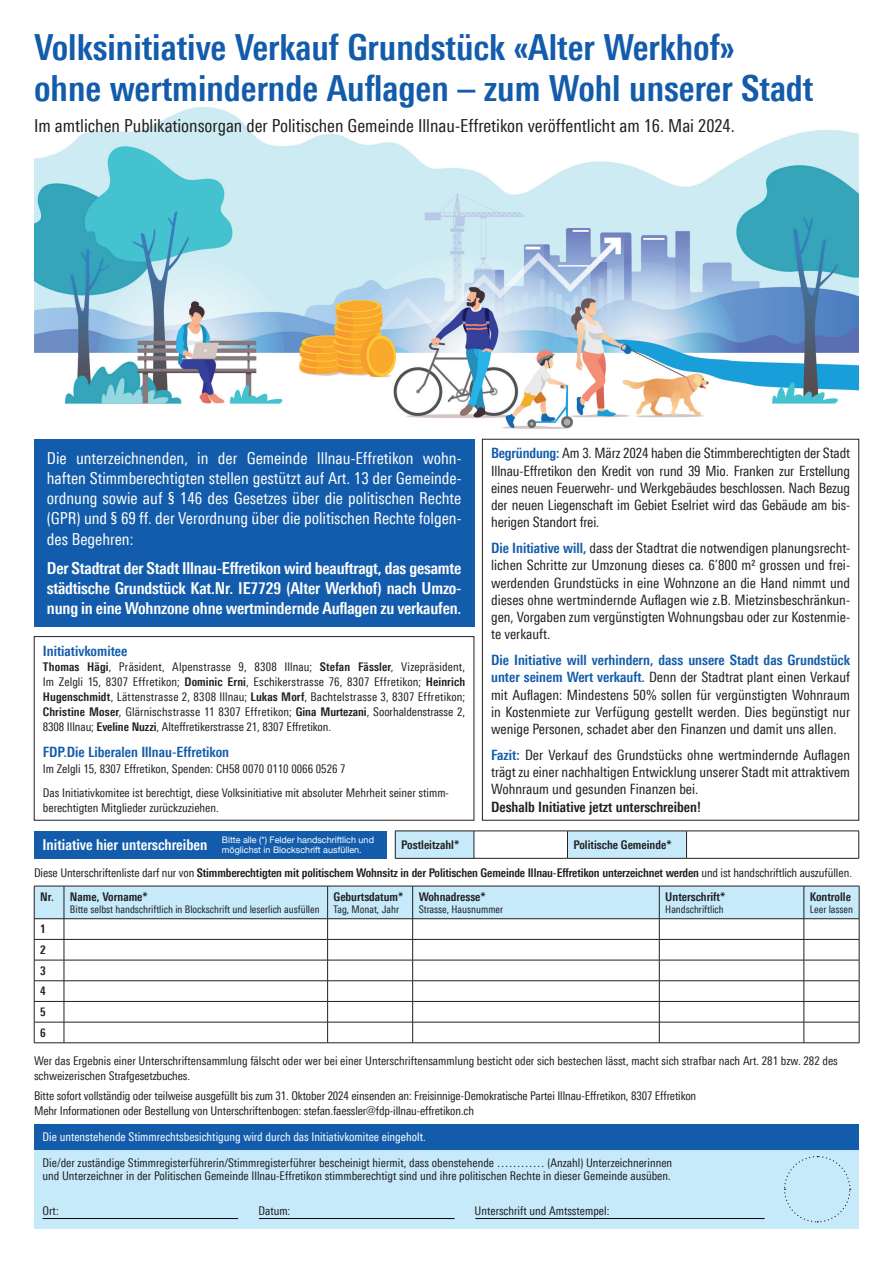
<style>
.page{position:relative;width:893px;height:1263px;background:#fff}
.page>*{position:absolute;margin:0;border:0;box-sizing:border-box;transform-origin:0 0}
.t1{font:700 36px/40.5px "Linotype Univers 620 Cn";color:#135cab}
.t2{font:18px "Linotype Univers 420 Cn";color:#231f20}
.t3{font:16.5px/20.2px "Linotype Univers 420 Cn";color:#fff;text-align:justify}
.t4{font:700 16.5px/20.2px "Linotype Univers 620 Cn";letter-spacing:-.01em;color:#fff;text-align:justify}
.t5{font:700 15px "Linotype Univers 620 Cn";color:#fff}
.t6{font:14.25px/17.2px "Linotype Univers 420 Cn";color:#231f20;text-align:justify}
.t7{font:700 14.25px "Linotype Univers 620 Cn";color:#135cab}
.t8{font:700 14.25px "Linotype Univers 620 Cn";color:#231f20}
.t9{font:12px/15px "Linotype Univers 420 Cn";color:#231f20}
.t10{font:700 12px/20.7px "Linotype Univers 620 Cn";letter-spacing:-.01em;color:#231f20;text-align:justify}
.t11{font:12px "Linotype Univers 420 Cn";color:#fff}
.t12{font:10.5px "Linotype Univers 420 Cn";color:#231f20}
.t13{font:9px/10.5px "Helvetica Neue";color:#fff}
.s1{font-family:"Linotype Univers 620 Cn";font-weight:700}
.s2{font-family:"Linotype Univers 620 Cn";font-weight:700;color:#135cab}
.s3{font-family:"Linotype Univers 420 Cn";font-weight:400}
</style>
<div class="page">
<img style="left:34px;top:107px;width:825px;height:322px">
<div style="left:34px;top:439px;width:440px;height:188px;background:#135cab"></div>
<div style="left:34px;top:1149px;width:825px;height:80px;background:#c6eafa"></div>
<svg style="left:784px;top:1156px;width:67px;height:67px"></svg>
<hr style="left:43px;top:1218px;width:195px;height:1px;background:#01060e">
<hr style="left:259px;top:1218px;width:196px;height:1px;background:#01060e">
<hr style="left:475px;top:1218px;width:290px;height:1px;background:#01060e">
<div style="left:34px;top:1124px;width:825px;height:25px;background:#135cab"></div>
<div style="left:34px;top:831px;width:353px;height:27px;background:#135cab"></div>
<hr style="left:687px;top:831px;width:172px;height:1px;background:#231f20">
<svg style="left:395px;top:831px;width:292px;height:27px"></svg>
<svg style="left:858px;top:831px;width:1px;height:27px"></svg>
<hr style="left:395px;top:858px;width:79px;height:1px;background:#231f20">
<hr style="left:474px;top:858px;width:93px;height:1px;background:#231f20">
<hr style="left:567px;top:858px;width:120px;height:1px;background:#231f20">
<hr style="left:687px;top:858px;width:172px;height:1px;background:#231f20">
<svg style="left:34px;top:886px;width:826px;height:156px"></svg>
<hr style="left:34px;top:1042px;width:30px;height:1px;background:#231f20">
<hr style="left:64px;top:1042px;width:264px;height:1px;background:#231f20">
<hr style="left:328px;top:1042px;width:85px;height:1px;background:#231f20">
<hr style="left:413px;top:1042px;width:246px;height:1px;background:#231f20">
<hr style="left:659px;top:1042px;width:145px;height:1px;background:#231f20">
<hr style="left:804px;top:1042px;width:55px;height:1px;background:#231f20">
<div style="left:482px;top:439px;width:377px;height:381px;border:1px solid #231f20"></div>
<div style="left:34px;top:636px;width:440px;height:184px;border:1px solid #231f20"></div>
<h1 class="t1" style="left:34px;top:27px;width:781px">Volksinitiative Verkauf Grundstück «Alter Werkhof»<br>ohne wertmindernde Auflagen – zum Wohl unserer Stadt</h1>
<h2 class="t2" style="left:34px;top:115px;width:702px">Im amtlichen Publikationsorgan der Politischen Gemeinde Illnau-Effretikon veröffentlicht am 16. Mai 2024.</h2>
<p class="t3" style="left:47px;top:448px;width:416px">Die unterzeichnenden, in der Gemeinde Illnau-Effretikon wohn&shy;haften Stimmberechtigten stellen gestützt auf Art. 13 der Gemeinde&shy;ordnung sowie auf § 146 des Gesetzes über die politischen Rechte (GPR) und § 69 ff. der Verordnung über die politischen Rechte folgen&shy;des Begehren:</p>
<h3 class="t4" style="left:47px;top:557px;width:416px">Der Stadtrat der Stadt Illnau-Effretikon wird beauftragt, das gesamte städtische Grundstück Kat.Nr. IE7729 (Alter Werkhof) nach Umzo&shy;nung in eine Wohnzone ohne wertmindernde Auflagen zu verkaufen.</h3>
<p class="t7" style="left:43px;top:642px;width:86px">Initiativkomitee</p>
<p class="t9" style="left:43px;top:660px;width:424px;text-align:justify"><span class="s1">Thomas Hägi</span>, Präsident, Alpenstrasse 9, 8308 Illnau; <span class="s1">Stefan Fässler</span>, Vizepräsident, Im Zelgli 15, 8307 Effretikon; <span class="s1">Dominic Erni</span>, Eschikerstrasse 76, 8307 Effretikon; <span class="s1">Heinrich Hugenschmidt</span>, Lättenstrasse 2, 8308 Illnau; <span class="s1">Lukas Morf</span>, Bachtelstrasse 3, 8307 Effretikon; <span class="s1">Christine Moser</span>, Glärnischstrasse 11 8307 Effretikon; <span class="s1">Gina Murtezani</span>, Soorhaldenstrasse 2, 8308 Illnau; <span class="s1">Eveline Nuzzi</span>, Alteffretikerstrasse 21, 8307 Effretikon.</p>
<p class="t7" style="left:43px;top:744px;width:188px">FDP.Die Liberalen Illnau-Effretikon</p>
<p class="t9" style="left:43px;top:757px;width:408px;line-height:23.5px">Im Zelgli 15, 8307 Effretikon, Spenden: CH58 0070 0110 0066 0526 7<br>Das Initiativkomitee ist berechtigt, diese Volksinitiative mit absoluter Mehrheit seiner stimm-</p>
<p class="t9" style="left:43px;top:800px;width:177px">berechtigten Mitglieder zurückzuziehen.</p>
<p class="t6" style="left:491px;top:444px;width:361px"><span class="s2">Begründung:</span> Am 3. März 2024 haben die Stimmberechtigten der Stadt Illnau-Effretikon den Kredit von rund 39 Mio. Franken zur Erstellung eines neuen Feuerwehr- und Werkgebäudes beschlossen. Nach Bezug der neuen Liegenschaft im Gebiet Eselriet wird das Gebäude am bis&shy;herigen Standort frei.</p>
<p class="t6" style="left:491px;top:539px;width:361px"><span class="s2">Die Initiative will,</span> dass der Stadtrat die notwendigen planungsrecht&shy;lichen Schritte zur Umzonung dieses ca. 6’800 m² grossen und frei&shy;werdenden Grundstücks in eine Wohnzone an die Hand nimmt und dieses ohne wertmindernde Auflagen wie z.B. Mietzinsbeschränkun&shy;gen, Vorgaben zum vergünstigten Wohnungsbau oder zur Kostenmie&shy;te verkauft.</p>
<p class="t7" style="left:491px;top:651px;width:360px">Die Initiative will verhindern, dass unsere Stadt das Grundstück</p>
<p class="t6" style="left:491px;top:668px;width:361px"><span class="s2">unter seinem Wert verkauft.</span> Denn der Stadtrat plant einen Verkauf mit Auflagen: Mindestens 50% sollen für vergünstigten Wohnraum in Kostenmiete zur Verfügung gestellt werden. Dies begünstigt nur wenige Personen, schadet aber den Finanzen und damit uns allen.</p>
<p class="t6" style="left:491px;top:746px;width:360px"><span class="s2">Fazit:</span> Der Verkauf des Grundstücks ohne wertmindernde Auflagen trägt zu einer nachhaltigen Entwicklung unserer Stadt mit attraktivem Wohnraum und gesunden Finanzen bei.</p>
<p class="t8" style="left:491px;top:798px;width:211px">Deshalb Initiative jetzt unterschreiben!</p>
<p class="t5" style="left:43px;top:836px;width:166px">Initiative hier unterschreiben</p>
<p class="t13" style="left:222px;top:835px;width:154px">Bitte alle (*) Felder handschriftlich und möglichst in Blockschrift ausfüllen.</p>
<p class="t10" style="left:401px;top:834px;width:59px">Postleitzahl*</p>
<p class="t10" style="left:573px;top:834px;width:100px">Politische Gemeinde*</p>
<p class="t10" style="left:40px;top:886px;width:109px">Nr. Name, Vorname*</p>
<p class="t12" style="left:70px;top:903px;width:251px">Bitte selbst handschriftlich in Blockschrift und leserlich ausfüllen</p>
<p class="t10" style="left:34px;top:862px;width:820px"><span class="s3">Diese Unterschriftenliste darf nur von</span> Stimmberechtigten mit politischem Wohnsitz in der Politischen Gemeinde Illnau-Effretikon unterzeichnet werden <span class="s3">und ist handschriftlich auszufüllen.</span></p>
<p class="t10" style="left:334px;top:886px;width:71px">Geburtsdatum*</p>
<p class="t12" style="left:334px;top:903px;width:67px">Tag, Monat, Jahr</p>
<p class="t10" style="left:419px;top:886px;width:69px">Wohnadresse*</p>
<p class="t12" style="left:419px;top:903px;width:86px">Strasse, Hausnummer</p>
<p class="t10" style="left:665px;top:886px;width:62px">Unterschrift*</p>
<p class="t12" style="left:665px;top:903px;width:60px">Handschriftlich</p>
<p class="t10" style="left:810px;top:886px;width:43px">Kontrolle</p>
<p class="t12" style="left:810px;top:903px;width:45px">Leer lassen</p>
<p class="t10" style="left:40px;top:919px;width:7px">1<br>2<br>3<br>4<br>5<br>6</p>
<p class="t9" style="left:34px;top:1053px;width:805px">Wer das Ergebnis einer Unterschriftensammlung fälscht oder wer bei einer Unterschriftensammlung besticht oder sich bestechen lässt, macht sich strafbar nach Art. 281 bzw. 282 des schweizerischen Strafgesetzbuches.</p>
<p class="t9" style="left:34px;top:1088px;width:664px">Bitte sofort vollständig oder teilweise ausgefüllt bis zum 31. Oktober 2024 einsenden an: Freisinnige-Demokratische Partei Illnau-Effretikon, 8307 Effretikon<br>Mehr Informationen oder Bestellung von Unterschriftenbogen: stefan.faessler@fdp-illnau-effretikon.ch</p>
<p class="t11" style="left:43px;top:1130px;width:385px">Die untenstehende Stimmrechtsbesichtigung wird durch das Initiativkomitee eingeholt.</p>
<p class="t9" style="left:43px;top:1155px;width:631px;line-height:13.5px">Die/der zuständige Stimmregisterführerin/Stimmregisterführer bescheinigt hiermit, dass obenstehende ………… (Anzahl) Unterzeichnerinnen und Unterzeichner in der Politischen Gemeinde Illnau-Effretikon stimmberechtigt sind und ihre politischen Rechte in dieser Gemeinde ausüben.</p>
<p class="t9" style="left:43px;top:1203px;width:18px">Ort:</p>
<p class="t9" style="left:259px;top:1203px;width:33px">Datum:</p>
<p class="t9" style="left:475px;top:1203px;width:136px">Unterschrift und Amtsstempel:</p>
</div>
